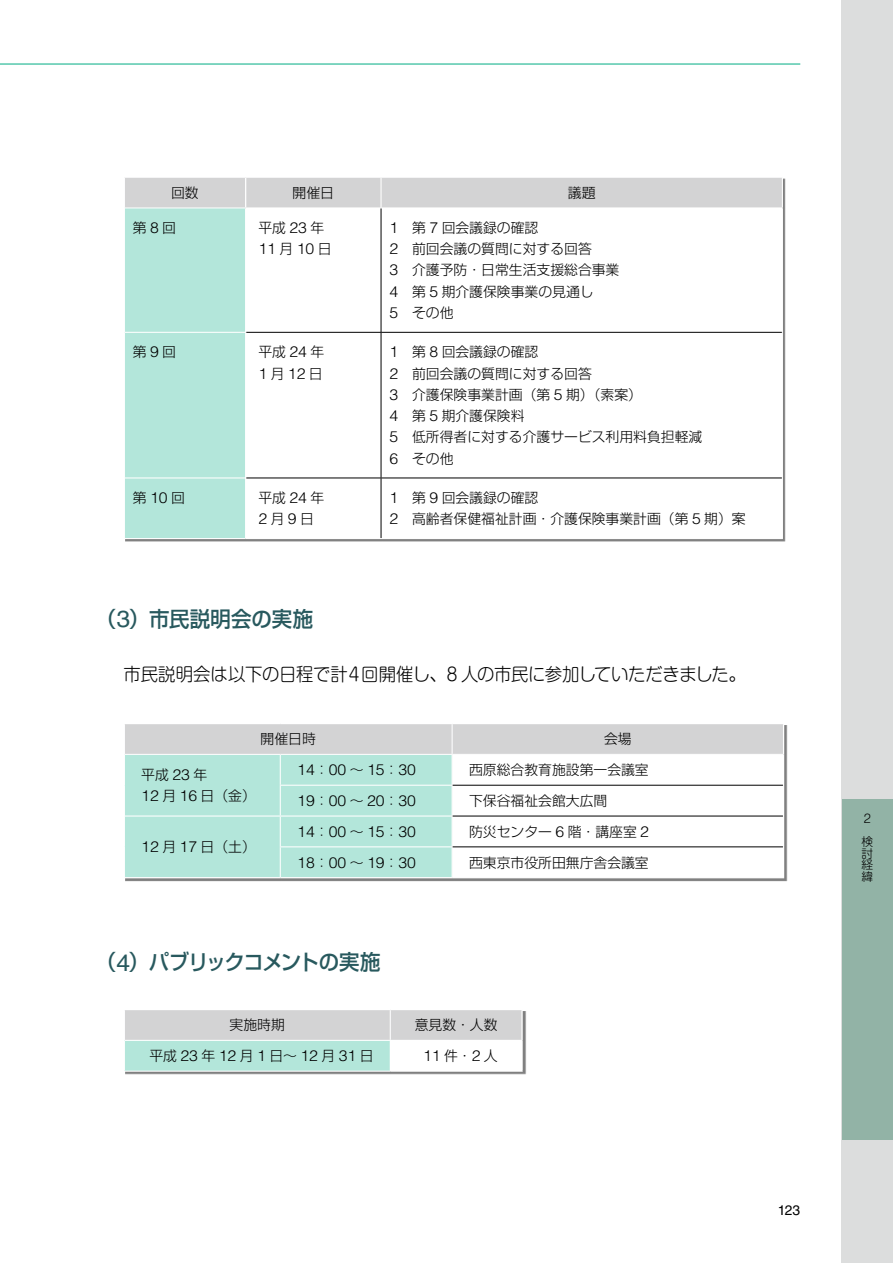
<style>
.page{position:relative;width:893px;height:1263px;background:#fff}
.page>*{position:absolute;margin:0;border:0;box-sizing:border-box;transform-origin:0 0}
.t1{font:500 21.3px "Shin Go Pro";letter-spacing:-.06em;color:#28595e;scale:.96 1}
.t2{font:500 21.3px "Shin Go Pro";letter-spacing:.01em;color:#28595e;scale:.96 1}
.t3{font:300 18px "Shin M Go Pro";letter-spacing:-.02em;color:#000;scale:.96 1}
.t4{font:300 15.15px "Helvetica LT Std";color:#000;scale:1.04 1}
.t5{font:300 13.8px/21.3px "Shin Go Pro";color:#000}
.t6{font:13.8px "Helvetica LT Std";color:#000}
.t7{font:300 11.7px/11.7px "Shin M Go Pro";color:#000}
.s1{font-family:"Helvetica LT Std";font-size:15.15px}
.s2{font-family:"Shin Go Pro";font-size:13.8px}
.s3{font-family:"Helvetica LT Std";font-weight:400;font-size:23.4px}
</style>
<div class="page">
<div style="left:842px;top:0;width:51px;height:1263px;background:#dcdddd"></div>
<hr style="left:0;top:64px;width:800px;height:1px;background:#00ac84">
<div style="left:842px;top:799px;width:51px;height:341px;background:#92b3a6"></div>
<div style="left:126px;top:178px;width:681px;height:412px;background:#000;opacity:.5"></div>
<svg style="left:125px;top:178px;width:658px;height:361px"></svg>
<hr style="left:246px;top:207px;width:135px;height:1px;background:#fff">
<hr style="left:381px;top:207px;width:402px;height:1px;background:#fff">
<hr style="left:246px;top:538px;width:135px;height:1px;background:#fff">
<hr style="left:381px;top:538px;width:402px;height:1px;background:#fff">
<hr style="left:782px;top:208px;width:1px;height:124px;background:#fff">
<hr style="left:782px;top:332px;width:1px;height:146px;background:#fff">
<hr style="left:782px;top:478px;width:1px;height:60px;background:#fff">
<hr style="left:381px;top:208px;width:1px;height:124px;background:#000">
<hr style="left:246px;top:332px;width:135px;height:1px;background:#000">
<hr style="left:381px;top:332px;width:401px;height:1px;background:#000">
<hr style="left:381px;top:333px;width:1px;height:145px;background:#000">
<hr style="left:246px;top:478px;width:135px;height:1px;background:#000">
<hr style="left:381px;top:478px;width:401px;height:1px;background:#000">
<hr style="left:381px;top:478px;width:1px;height:60px;background:#000">
<div style="left:126px;top:725px;width:682px;height:170px;background:#000;opacity:.5"></div>
<svg style="left:124px;top:724px;width:660px;height:154px"></svg>
<hr style="left:452px;top:816px;width:1px;height:30px;background:#fff">
<hr style="left:452px;top:847px;width:1px;height:30px;background:#fff">
<hr style="left:453px;top:785px;width:330px;height:1px;background:#000">
<hr style="left:453px;top:816px;width:330px;height:1px;background:#000">
<hr style="left:453px;top:846px;width:330px;height:1px;background:#000">
<div style="left:126px;top:1011px;width:421px;height:89px;background:#000;opacity:.5"></div>
<div style="left:125px;top:1010px;width:396px;height:30px;background:#d3d3d4"></div>
<div style="left:124px;top:1040px;width:266px;height:31px;background:#b3e6da"></div>
<div style="left:390px;top:1040px;width:132px;height:31px;background:#fff"></div>
<hr style="left:521px;top:1010px;width:2px;height:30px;background:#fff">
<hr style="left:124px;top:1040px;width:1px;height:31px;background:#fff">
<hr style="left:521px;top:1040px;width:2px;height:31px;background:#fff">
<hr style="left:124px;top:1071px;width:266px;height:1px;background:#fff">
<hr style="left:390px;top:1010px;width:1px;height:30px;background:#fff">
<hr style="left:125px;top:1040px;width:265px;height:1px;background:#fff">
<hr style="left:390px;top:1071px;width:133px;height:1px;background:#fff">
<p class="t5" style="left:171px;top:180px;width:29px">回数</p>
<p class="t5" style="left:293px;top:180px;width:43px">開催日</p>
<p class="t5" style="left:568px;top:180px;width:29px">議題</p>
<p class="t5" style="left:133px;top:215px;width:45px">第<span class="s1">8</span>回</p>
<p class="t5" style="left:258px;top:215px;width:67px">平成 <span class="s1">23</span> 年</p>
<p class="t4" style="left:258px;top:239px;width:72px">11<span class="s2">月</span>10<span class="s2">日</span></p>
<p class="t5" style="left:390px;top:215px;width:231px"><span class="s1">1</span> 第 <span class="s1">7</span> 回会議録の確認<br><span class="s1">2</span> 前回会議の質問に対する回答<br><span class="s1">3</span> 介護予防・日常生活支援総合事業<br><span class="s1">4</span> 第 <span class="s1">5</span> 期介護保険事業の見通し<br><span class="s1">5</span> その他</p>
<p class="t5" style="left:133px;top:340px;width:45px">第<span class="s1">9</span>回</p>
<p class="t5" style="left:258px;top:340px;width:67px">平成 <span class="s1">24</span> 年</p>
<p class="t4" style="left:258px;top:364px;width:63px">1<span class="s2">月</span>12<span class="s2">日</span></p>
<p class="t5" style="left:133px;top:485px;width:54px">第<span class="s1">10</span>回</p>
<p class="t5" style="left:258px;top:485px;width:67px">平成 <span class="s1">24</span> 年</p>
<p class="t4" style="left:258px;top:509px;width:55px">2<span class="s2">月</span>9<span class="s2">日</span></p>
<p class="t5" style="left:390px;top:340px;width:314px"><span class="s1">1</span> 第 <span class="s1">8</span> 回会議録の確認<br><span class="s1">2</span> 前回会議の質問に対する回答<br><span class="s1">3</span> 介護保険事業計画（第 <span class="s1">5</span> 期）（素案）<br><span class="s1">4</span> 第 <span class="s1">5</span> 期介護保険料<br><span class="s1">5</span> 低所得者に対する介護サービス利用料負担軽減<br><span class="s1">6</span> その他</p>
<p class="t5" style="left:390px;top:485px;width:358px"><span class="s1">1</span> 第 <span class="s1">9</span> 回会議録の確認<br><span class="s1">2</span> 高齢者保健福祉計画・介護保険事業計画（第 <span class="s1">5</span> 期）案</p>
<h1 class="t2" style="left:96px;top:601px;width:228px">（<span class="s3">3</span>）市民説明会の実施</h1>
<h2 class="t3" style="left:106px;top:660px;width:668px">　市民説明会は以下の日程で計４回開催し、8 人の市民に参加していただきました。</h2>
<p class="t5" style="left:261px;top:727px;width:57px">開催日時</p>
<p class="t5" style="left:604px;top:727px;width:29px">会場</p>
<p class="t5" style="left:141px;top:762px;width:116px">平成 <span class="s1">23</span> 年<br><span class="s1">12</span> 月 <span class="s1">16</span> 日（金）</p>
<p class="t4" style="left:297px;top:760px;width:116px">14<span class="s2">：</span>00 <span class="s2">～</span> 15<span class="s2">：</span>30</p>
<p class="t5" style="left:469px;top:757px;width:181px">西原総合教育施設第一会議室</p>
<p class="t4" style="left:297px;top:791px;width:116px">19<span class="s2">：</span>00 <span class="s2">～</span> 20<span class="s2">：</span>30</p>
<p class="t5" style="left:469px;top:788px;width:140px">下保谷福祉会館大広間</p>
<p class="t5" style="left:141px;top:834px;width:116px"><span class="s1">12</span> 月 <span class="s1">17</span> 日（土）</p>
<p class="t4" style="left:297px;top:822px;width:116px">14<span class="s2">：</span>00 <span class="s2">～</span> 15<span class="s2">：</span>30</p>
<p class="t5" style="left:469px;top:819px;width:181px">防災センター <span class="s1">6</span> 階・講座室 <span class="s1">2</span></p>
<p class="t4" style="left:297px;top:853px;width:116px">18<span class="s2">：</span>00 <span class="s2">～</span> 19<span class="s2">：</span>30</p>
<p class="t5" style="left:469px;top:850px;width:181px">西東京市役所田無庁舎会議室</p>
<h1 class="t1" style="left:96px;top:944px;width:298px">（<span class="s3">4</span>）パブリックコメントの実施</h1>
<p class="t5" style="left:230px;top:1012px;width:57px">実施時期</p>
<p class="t5" style="left:415px;top:1012px;width:84px">意見数・人数</p>
<p class="t4" style="left:149px;top:1046px;width:217px"><span class="s2">平成</span>23<span class="s2">年</span>12<span class="s2">月</span>1<span class="s2">日～</span>12<span class="s2">月</span>31<span class="s2">日</span></p>
<p class="t4" style="left:423px;top:1046px;width:73px">11 <span class="s2">件・</span>2 <span class="s2">人</span></p>
<p class="t6" style="left:778px;top:1202px;width:24px">123</p>
<p class="t7" style="left:862px;top:805px;width:13px;line-height:23.4px">2検</p>
<p class="t7" style="left:862px;top:846px;width:13px;text-align:justify">討経緯</p>
</div>
